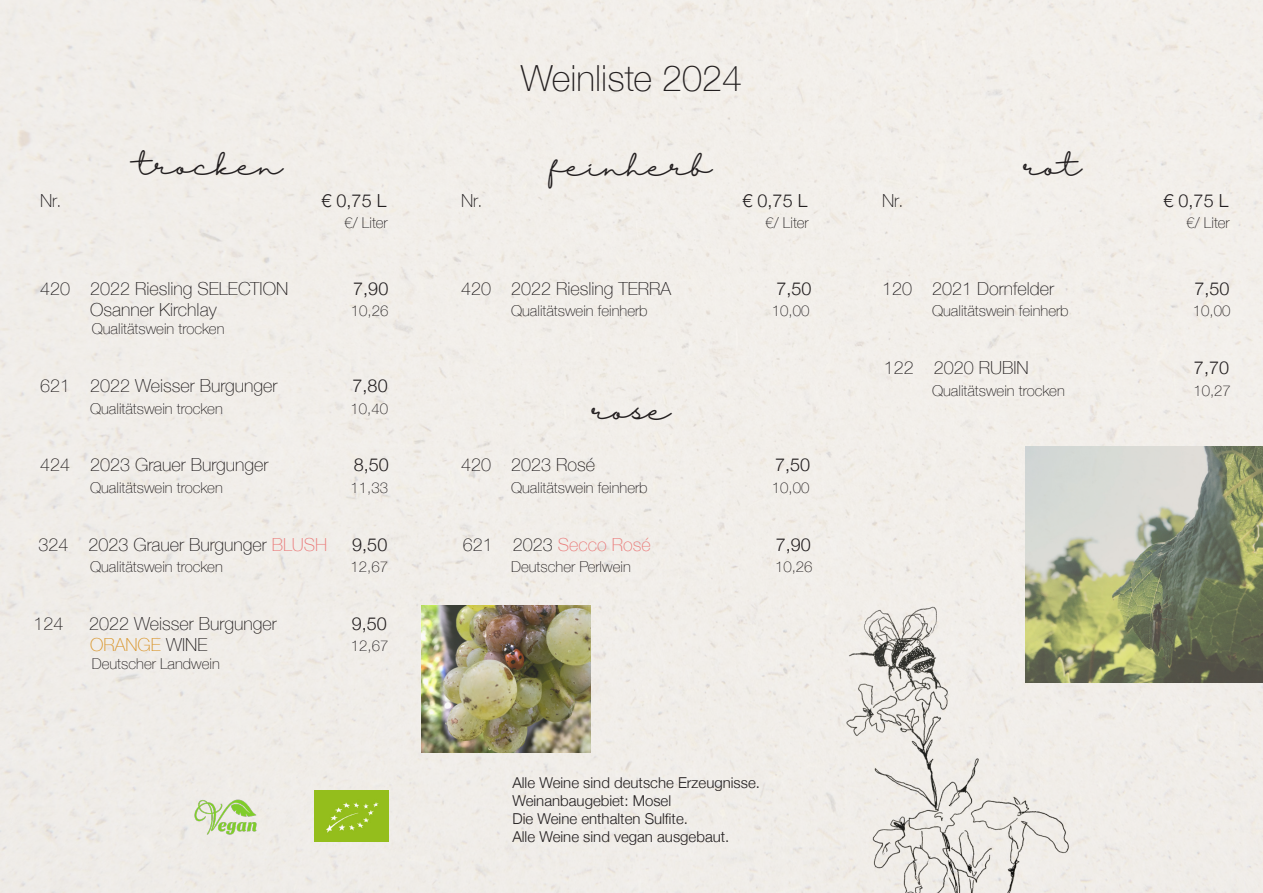
<style>
.page{position:relative;width:1263px;height:893px;background:#f1eee9}
.page>*{position:absolute;margin:0;border:0;box-sizing:border-box;transform-origin:0 0}
.t1{font:100 36px "Helvetica Neue";color:#231f20}
.t2{font:27px "Halimun";color:#231f20}
.t3{font:100 18px "Helvetica Neue";color:#231f20}
.t4{font:300 18px "Helvetica Neue";color:#231f20}
.t5{font:100 18px "Helvetica Neue";color:#ea7978}
.t6{font:100 18px "Helvetica Neue";color:#d99427}
.t7{font:100 15px "Helvetica Neue";color:#231f20}
.t8{font:300 15px "Helvetica Neue";color:#231f20}
.s1{color:#ea7978}
.s2{color:#231f20}
</style>
<div class="page">
<img style="left:796px;top:541px;width:294px;height:352px">
<img style="left:186px;top:791px;width:78px;height:51px">
<img style="left:314px;top:790px;width:74px;height:51px">
<img style="left:421px;top:606px;width:169px;height:147px">
<img style="left:1026px;top:446px;width:237px;height:236px">
<p class="t1" style="left:521px;top:51px;width:223px">Weinliste 2024</p>
<p class="t2" style="left:138px;top:150px;width:146px">trocken</p>
<p class="t2" style="left:551px;top:150px;width:163px">feinherb</p>
<p class="t2" style="left:1024px;top:150px;width:59px">rot</p>
<p class="t3" style="left:40px;top:187px;width:23px">Nr.</p>
<p class="t4" style="left:322px;top:186px;width:66px">€ 0,75 L</p>
<p class="t7" style="left:344px;top:212px;width:45px">€/ Liter</p>
<p class="t3" style="left:461px;top:187px;width:23px">Nr.</p>
<p class="t4" style="left:743px;top:186px;width:66px">€ 0,75 L</p>
<p class="t7" style="left:765px;top:212px;width:45px">€/ Liter</p>
<p class="t3" style="left:882px;top:187px;width:23px">Nr.</p>
<p class="t4" style="left:1163px;top:186px;width:66px">€ 0,75 L</p>
<p class="t7" style="left:1186px;top:212px;width:45px">€/ Liter</p>
<p class="t3" style="left:40px;top:275px;width:250px">420 2022 Riesling SELECTION</p>
<p class="t4" style="left:353px;top:274px;width:37px">7,90</p>
<p class="t3" style="left:90px;top:296px;width:128px">Osanner Kirchlay</p>
<p class="t7" style="left:351px;top:300px;width:39px">10,26</p>
<p class="t7" style="left:92px;top:318px;width:134px">Qualitätswein trocken</p>
<p class="t3" style="left:461px;top:275px;width:212px">420 2022 Riesling TERRA</p>
<p class="t4" style="left:776px;top:274px;width:37px">7,50</p>
<p class="t7" style="left:511px;top:300px;width:138px">Qualitätswein feinherb</p>
<p class="t7" style="left:772px;top:300px;width:39px">10,00</p>
<p class="t3" style="left:882px;top:275px;width:174px">120 2021 Dornfelder</p>
<p class="t4" style="left:1194px;top:274px;width:37px">7,50</p>
<p class="t7" style="left:932px;top:300px;width:138px">Qualitätswein feinherb</p>
<p class="t7" style="left:1193px;top:300px;width:39px">10,00</p>
<p class="t3" style="left:40px;top:372px;width:239px">621 2022 Weisser Burgunger</p>
<p class="t4" style="left:353px;top:371px;width:37px">7,80</p>
<p class="t7" style="left:90px;top:397px;width:134px">Qualitätswein trocken</p>
<p class="t7" style="left:350px;top:397px;width:39px">10,40</p>
<p class="t2" style="left:592px;top:395px;width:82px">rosé</p>
<p class="t3" style="left:884px;top:354px;width:147px">122 2020 RUBIN</p>
<p class="t4" style="left:1194px;top:353px;width:37px">7,70</p>
<p class="t7" style="left:932px;top:379px;width:134px">Qualitätswein trocken</p>
<p class="t7" style="left:1193px;top:379px;width:39px">10,27</p>
<p class="t3" style="left:40px;top:451px;width:230px">424 2023 Grauer Burgunger</p>
<p class="t4" style="left:354px;top:450px;width:37px">8,50</p>
<p class="t7" style="left:90px;top:476px;width:134px">Qualitätswein trocken</p>
<p class="t7" style="left:350px;top:476px;width:39px">11,33</p>
<p class="t3" style="left:461px;top:451px;width:136px">420 2023 Rosé</p>
<p class="t4" style="left:775px;top:450px;width:37px">7,50</p>
<p class="t7" style="left:511px;top:476px;width:138px">Qualitätswein feinherb</p>
<p class="t7" style="left:772px;top:476px;width:39px">10,00</p>
<p class="t3" style="left:38px;top:530px;width:290px">324 2023 Grauer Burgunger <span class="s1">BLUSH</span></p>
<p class="t4" style="left:352px;top:530px;width:37px">9,50</p>
<p class="t7" style="left:90px;top:555px;width:134px">Qualitätswein trocken</p>
<p class="t7" style="left:350px;top:555px;width:39px">12,67</p>
<p class="t5" style="left:463px;top:530px;width:190px"><span class="s2">621 2023</span> Secco Rosé</p>
<p class="t4" style="left:776px;top:530px;width:37px">7,90</p>
<p class="t7" style="left:511px;top:555px;width:121px">Deutscher Perlwein</p>
<p class="t7" style="left:775px;top:555px;width:39px">10,26</p>
<p class="t3" style="left:33px;top:610px;width:32px">124</p>
<p class="t3" style="left:89px;top:610px;width:189px">2022 Weisser Burgunger</p>
<p class="t4" style="left:352px;top:609px;width:37px">9,50</p>
<p class="t6" style="left:90px;top:631px;width:119px">ORANGE <span class="s2">WINE</span></p>
<p class="t7" style="left:351px;top:635px;width:39px">12,67</p>
<p class="t7" style="left:92px;top:653px;width:130px">Deutscher Landwein</p>
<p class="t8" style="left:512px;top:771px;width:249px">Alle Weine sind deutsche Erzeugnisse.</p>
<p class="t8" style="left:512px;top:789px;width:160px">Weinanbaugebiet: Mosel</p>
<p class="t8" style="left:512px;top:807px;width:177px">Die Weine enthalten Sulfite.</p>
<p class="t8" style="left:512px;top:825px;width:219px">Alle Weine sind vegan ausgebaut.</p>
</div>
